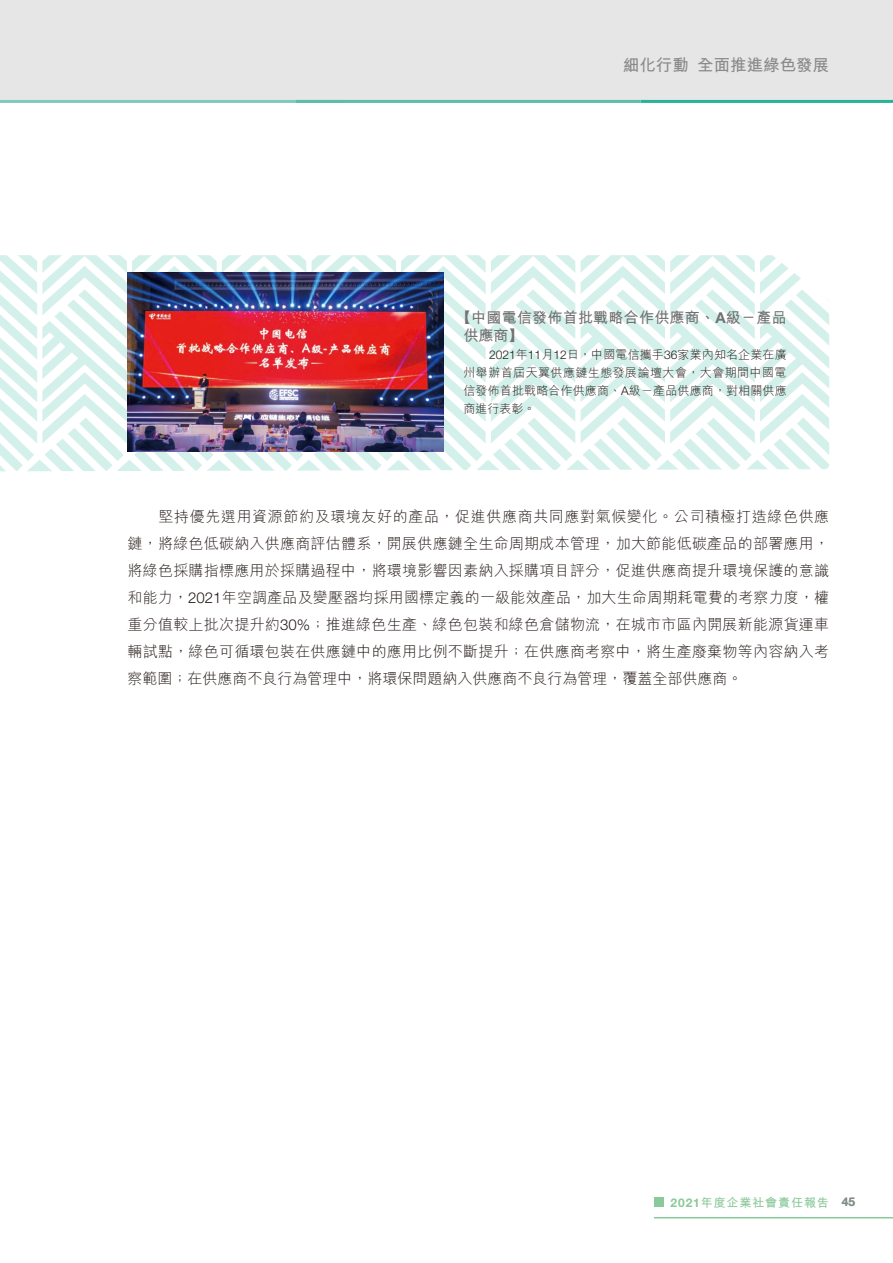
<style>
.page{position:relative;width:893px;height:1263px;background:#fff}
.page>*{position:absolute;margin:0;border:0;box-sizing:border-box;transform-origin:0 0}
.t1{font:700 16.5px "M Hei HK";color:#898989}
.t2{font:300 15px/27px "M Hei HK";color:#231916;text-align:justify}
.t3{font:700 15px/18px "M Hei HK";letter-spacing:.015em;color:#727272}
.t4{font:300 12px/18px "M Hei HK";letter-spacing:.01em;color:#231916;text-align:justify}
.t5{font:700 12px "M Hei HK";letter-spacing:.075em;color:#8ac998}
.s1{font-family:"Helvetica Neue LT Std"}
</style>
<div class="page">
<div style="left:0;top:0;width:893px;height:100px;background:#e6e6e7"></div>
<hr style="left:654px;top:1217px;width:239px;height:1px;background:#8ac998">
<div style="left:654px;top:1197px;width:10px;height:10px;background:#8ac998"></div>
<hr style="left:0;top:100px;width:345px;height:3px;background:#7fc9bf">
<hr style="left:296px;top:100px;width:344px;height:3px;background:#5cbeaa">
<hr style="left:640px;top:100px;width:253px;height:3px;background:#27b397">
<svg style="left:0;top:255px;width:829px;height:216px"></svg>
<svg style="left:446px;top:460px;width:383px;height:11px"></svg>
<img style="left:128px;top:273px;width:316px;height:178px">
<p class="t1" style="left:623px;top:53px;width:208px">細化行動全面推進綠色發展</p>
<p class="t3" style="left:463px;top:307px;width:325px;text-indent:-8px">【中國電信發佈首批戰略合作供應商、<span class="s1">A</span>級－產品供應商】</p>
<p class="t4" style="left:463px;top:345px;width:325px;text-indent:26px"><span class="s1">2021</span>年<span class="s1">11</span>月<span class="s1">12</span>日，中國電信攜手<span class="s1">36</span>家業內知名企業在廣州舉辦首屆天翼供應鏈生態發展論壇大會，大會期間中國電信發佈首批戰略合作供應商、<span class="s1">A</span>級－產品供應商，對相關供應商進行表彰。</p>
<p class="t2" style="left:128px;top:502px;width:703px;text-indent:31px">堅持優先選用資源節約及環境友好的產品，促進供應商共同應對氣候變化。公司積極打造綠色供應鏈，將綠色低碳納入供應商評估體系，開展供應鏈全生命周期成本管理，加大節能低碳產品的部署應用，將綠色採購指標應用於採購過程中，將環境影響因素納入採購項目評分，促進供應商提升環境保護的意識和能力，<span class="s1">2021</span>年空調產品及變壓器均採用國標定義的一級能效產品，加大生命周期耗電費的考察力度，權重分值較上批次提升約<span class="s1">30%</span>；推進綠色生產、綠色包裝和綠色倉儲物流，在城市市區內開展新能源貨運車輛試點，綠色可循環包裝在供應鏈中的應用比例不斷提升；在供應商考察中，將生產廢棄物等內容納入考察範圍；在供應商不良行為管理中，將環保問題納入供應商不良行為管理，覆蓋全部供應商。</p>
<p class="t5" style="left:670px;top:1193px;width:186px"><span class="s1">2021</span>年度企業社會責任報告 <span class="s1">45</span></p>
</div>
